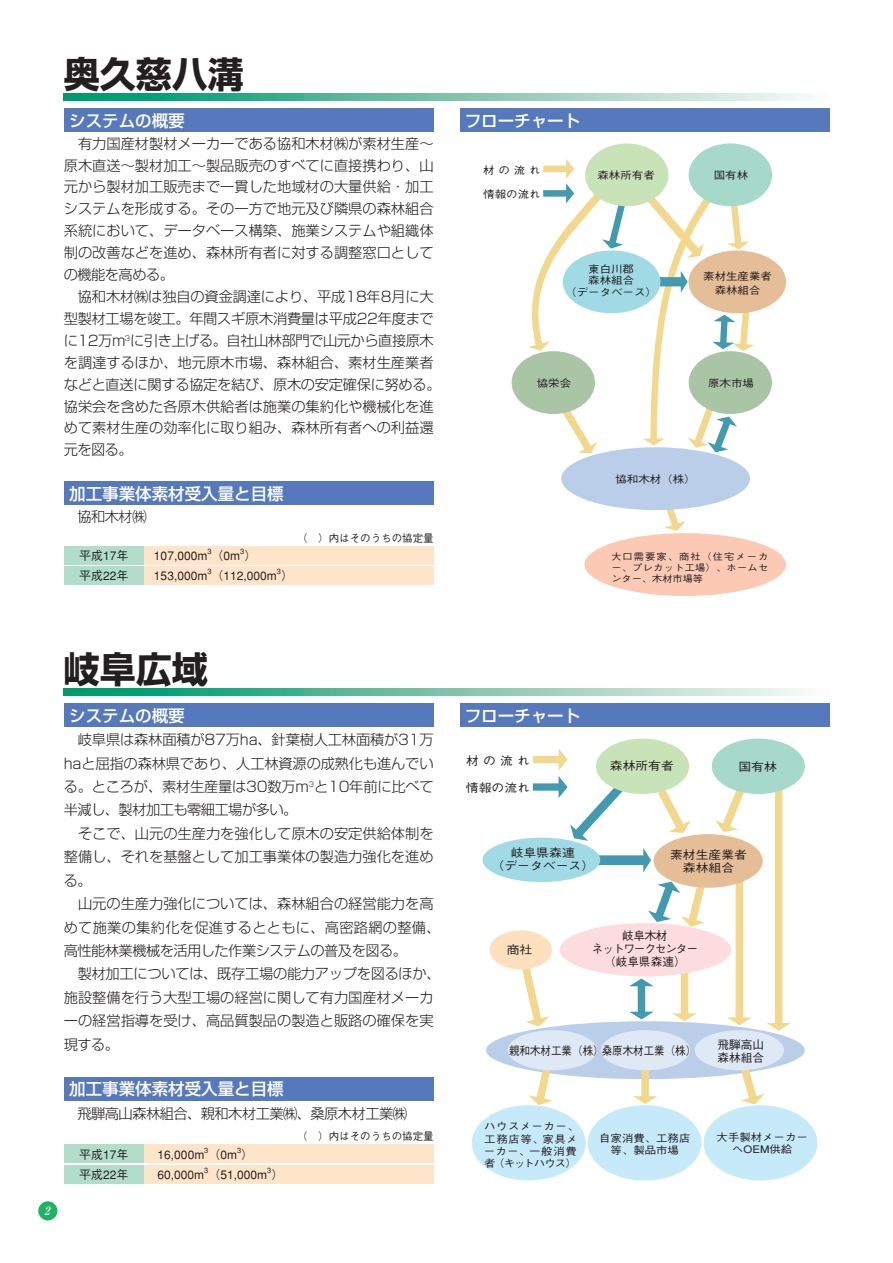
<style>
.page{position:relative;width:893px;height:1263px;background:#fff}
.page>*{position:absolute;margin:0;border:0;box-sizing:border-box;transform-origin:0 0}
.t1{font:700 36px "Shin Go Pro";color:#231f20}
.t2{font:500 16.5px "Shin Go Pro";color:#fff}
.t3{font:300 14.25px/21.9px "Shin Go Pro";color:#231f20;text-align:justify}
.t4{font:300 14.25px "Shin Go Pro";letter-spacing:-.04em;color:#231f20}
.t5{font:500 12px/19.8px "Gothic BBB";color:#231f20}
.t6{font:500 11.7px/12.9px "Gothic BBB";color:#231f20;text-align:center;scale:1.1 1}
.t7{font:500 11.7px/12.9px "Gothic BBB";letter-spacing:-.1em;color:#231f20;text-align:center}
.t8{font:500 11.7px "Gothic BBB";color:#231f20;scale:.9 1}
.t9{font:500 11.7px/12.9px "Gothic BBB";color:#231f20}
.t10{font:italic 700 11.25px "Ryumin Pro";color:#fff}
.t11{font:500 10.5px/11.6px "Gothic BBB";color:#231f20;text-align:center;scale:1.1 1}
.t12{font:500 10.5px "Gothic BBB";color:#231f20}
.t13{font:500 10.35px/12.3px "Gothic BBB";letter-spacing:.045em;color:#231f20;scale:1.1 1}
.t14{font:500 10.35px/12.3px "Gothic BBB";color:#231f20;text-align:center;scale:1.1 1}
.t15{font:500 9.3px/10.9px "Gothic BBB";letter-spacing:.03em;color:#231f20;text-align:justify;scale:1.1 1}
</style>
<div class="page">
<div style="left:460px;top:109px;width:370px;height:23px;background:#5679bd"></div>
<div style="left:64px;top:109px;width:370px;height:23px;background:#5679bd"></div>
<div style="left:460px;top:704px;width:370px;height:23px;background:#5679bd"></div>
<div style="left:64px;top:704px;width:370px;height:23px;background:#5679bd"></div>
<div style="left:38px;top:1201px;width:19px;height:19px;background:#1eb261;border-radius:50%"></div>
<div style="left:64px;top:481px;width:370px;height:24px;background:#5679bd"></div>
<svg style="left:665px;top:508px;width:20px;height:26px"></svg>
<svg style="left:522px;top:159px;width:232px;height:295px"></svg>
<div style="left:689px;top:143px;width:83px;height:63px;background:#a6d9ca;border-radius:50%"></div>
<div style="left:689px;top:351px;width:83px;height:63px;background:#aac5a6;border-radius:50%"></div>
<div style="left:512px;top:351px;width:83px;height:63px;background:#aac5a6;border-radius:50%"></div>
<div style="left:585px;top:143px;width:83px;height:63px;background:#c8e3b8;border-radius:50%"></div>
<div style="left:688px;top:250px;width:98px;height:63px;background:#e5be98;border-radius:50%"></div>
<div style="left:563px;top:250px;width:97px;height:63px;background:#a0dae4;border-radius:50%"></div>
<div style="left:584px;top:533px;width:202px;height:63px;background:#fcc9b4;border-radius:50%"></div>
<div style="left:561px;top:447px;width:189px;height:63px;background:#bacde9;border-radius:50%"></div>
<div style="left:64px;top:1077px;width:370px;height:23px;background:#5679bd"></div>
<svg style="left:64px;top:94px;width:745px;height:7px"></svg>
<svg style="left:64px;top:689px;width:745px;height:6px"></svg>
<div style="left:486px;top:1021px;width:319px;height:58px;background:#bacde9;border-radius:50%"></div>
<svg style="left:715px;top:777px;width:35px;height:63px"></svg>
<svg style="left:651px;top:777px;width:40px;height:64px"></svg>
<svg style="left:516px;top:961px;width:33px;height:72px"></svg>
<div style="left:637px;top:984px;width:9px;height:29px;background:#4299b0"></div>
<svg style="left:630px;top:1012px;width:23px;height:7px"></svg>
<svg style="left:630px;top:978px;width:23px;height:8px"></svg>
<div style="left:735px;top:872px;width:9px;height:147px;background:#f3d78c"></div>
<svg style="left:727px;top:1017px;width:24px;height:8px"></svg>
<div style="left:774px;top:777px;width:9px;height:248px;background:#f3d78c"></div>
<svg style="left:767px;top:1023px;width:24px;height:8px"></svg>
<div style="left:680px;top:963px;width:9px;height:52px;background:#f3d78c"></div>
<svg style="left:672px;top:1013px;width:25px;height:8px"></svg>
<svg style="left:533px;top:748px;width:101px;height:100px"></svg>
<div style="left:585px;top:856px;width:60px;height:8px;background:#4299b0"></div>
<svg style="left:643px;top:848px;width:62px;height:79px"></svg>
<svg style="left:529px;top:1067px;width:29px;height:41px"></svg>
<div style="left:641px;top:1062px;width:8px;height:36px;background:#f3d78c"></div>
<svg style="left:633px;top:1096px;width:24px;height:8px"></svg>
<svg style="left:732px;top:1067px;width:32px;height:39px"></svg>
<div style="left:712px;top:739px;width:93px;height:55px;background:#a6d9ca;border-radius:50%"></div>
<div style="left:596px;top:739px;width:93px;height:55px;background:#c8e3b8;border-radius:50%"></div>
<div style="left:654px;top:834px;width:109px;height:54px;background:#e5be98;border-radius:50%"></div>
<div style="left:560px;top:923px;width:171px;height:53px;background:#fcdcde;border-radius:50%"></div>
<div style="left:482px;top:838px;width:118px;height:44px;background:#a0dae4;border-radius:50%"></div>
<div style="left:490px;top:930px;width:62px;height:39px;background:#fee0bf;border-radius:50%"></div>
<div style="left:472px;top:1105px;width:114px;height:75px;background:#c6eafa;border-radius:50%"></div>
<div style="left:588px;top:1105px;width:114px;height:75px;background:#c6eafa;border-radius:50%"></div>
<div style="left:703px;top:1105px;width:114px;height:75px;background:#c6eafa;border-radius:50%"></div>
<div style="left:601px;top:1030px;width:89px;height:40px;background:#dfe8f5;border-radius:50%"></div>
<div style="left:508px;top:1030px;width:89px;height:40px;background:#dfe8f5;border-radius:50%"></div>
<div style="left:695px;top:1030px;width:89px;height:40px;background:#dfe8f5;border-radius:50%"></div>
<div style="left:64px;top:546px;width:370px;height:18px;background:#fee5ca"></div>
<div style="left:64px;top:567px;width:370px;height:18px;background:#fee5ca"></div>
<div style="left:64px;top:546px;width:79px;height:18px;background:#b2ddca"></div>
<div style="left:64px;top:567px;width:79px;height:18px;background:#b2ddca"></div>
<div style="left:64px;top:1144px;width:370px;height:19px;background:#fee5ca"></div>
<div style="left:64px;top:1165px;width:370px;height:18px;background:#fee5ca"></div>
<div style="left:64px;top:1144px;width:79px;height:19px;background:#b2ddca"></div>
<div style="left:64px;top:1165px;width:79px;height:18px;background:#b2ddca"></div>
<h1 class="t1" style="left:64px;top:45px;width:181px">奥久慈八溝</h1>
<p class="t2" style="left:69px;top:107px;width:117px">システムの概要</p>
<p class="t3" style="left:64px;top:131px;width:371px;text-indent:14px">有力国産材製材メーカーである協和木材㈱が素材生産～原木直送～製材加工～製品販売のすべてに直接携わり、山元から製材加工販売まで一貫した地域材の大量供給・加工システムを形成する。その一方で地元及び隣県の森林組合系統において、データベース構築、施業システムや組織体制の改善などを進め、森林所有者に対する調整窓口としての機能を高める。</p>
<p class="t3" style="left:64px;top:284px;width:378px;text-align:left;text-indent:14px">協和木材㈱は独自の資金調達により、平成18年8月に大型製材工場を竣工。年間スギ原木消費量は平成22年度までに12万m<sup>3</sup>に引き上げる。自社山林部門で山元から直接原木を調達するほか、地元原木市場、森林組合、素材生産業者などと直送に関する協定を結び、原木の安定確保に努める。協栄会を含めた各原木供給者は施業の集約化や機械化を進めて素材生産の効率化に取り組み、森林所有者への利益還元を図る。</p>
<p class="t2" style="left:69px;top:480px;width:216px">加工事業体素材受入量と目標</p>
<p class="t3" style="left:77px;top:503px;width:71px">協和木材㈱</p>
<p class="t5" style="left:79px;top:546px;width:51px">平成17年平成22年</p>
<p class="t5" style="left:154px;top:546px;width:124px">107,000m （0m<br>153,000m （112,000m</p>
<p class="t12" style="left:308px;top:532px;width:128px">　）内はそのうちの協定量</p>
<p class="t10" style="left:44px;top:1202px;width:11px">2</p>
<h1 class="t1" style="left:64px;top:641px;width:145px">岐阜広域</h1>
<p class="t2" style="left:69px;top:702px;width:117px">システムの概要</p>
<p class="t3" style="left:64px;top:726px;width:372px;line-height:23.4px;text-indent:14px">岐阜県は森林面積が87万ha、針葉樹人工林面積が31万haと屈指の森林県であり、人工林資源の成熟化も進んでいる。ところが、素材生産量は30数万m<sup>3</sup>と10年前に比べて半減し、製材加工も零細工場が多い。</p>
<p class="t3" style="left:64px;top:820px;width:371px;line-height:23.4px;text-indent:14px">そこで、山元の生産力を強化して原木の安定供給体制を整備し、それを基盤として加工事業体の製造力強化を進める。</p>
<p class="t3" style="left:64px;top:890px;width:378px;line-height:23.4px;text-align:left;text-indent:14px">山元の生産力強化については、森林組合の経営能力を高めて施業の集約化を促進するとともに、高密路網の整備、高性能林業機械を活用した作業システムの普及を図る。</p>
<p class="t3" style="left:64px;top:960px;width:378px;line-height:23.4px;text-align:left;text-indent:14px">製材加工については、既存工場の能力アップを図るほか、施設整備を行う大型工場の経営に関して有力国産材メーカーの経営指導を受け、高品質製品の製造と販路の確保を実現する。</p>
<p class="t2" style="left:69px;top:1075px;width:216px">加工事業体素材受入量と目標</p>
<p class="t4" style="left:77px;top:1102px;width:331px">飛騨高山森林組合、親和木材工業㈱、桑原木材工業㈱</p>
<p class="t5" style="left:79px;top:1145px;width:51px">平成17年平成22年</p>
<p class="t5" style="left:158px;top:1145px;width:111px">16,000m （0m<br>60,000m （51,000m</p>
<p class="t12" style="left:297px;top:1130px;width:138px">（　）内はそのうちの協定量</p>
<p class="t2" style="left:465px;top:107px;width:117px">フローチャート</p>
<p class="t11" style="left:483px;top:164px;width:53px">材の流れ</p>
<p class="t11" style="left:483px;top:188px;width:54px">情報の流れ</p>
<p class="t11" style="left:597px;top:170px;width:54px">森林所有者</p>
<p class="t11" style="left:565px;top:263px;width:85px">東白川郡<br>森林組合<br>（データベース）</p>
<p class="t11" style="left:714px;top:170px;width:33px">国有林</p>
<p class="t11" style="left:703px;top:269px;width:64px;line-height:14px">素材生産業者森林組合</p>
<p class="t11" style="left:537px;top:377px;width:33px">協栄会</p>
<p class="t11" style="left:708px;top:377px;width:43px">原木市場</p>
<p class="t11" style="left:615px;top:474px;width:75px">協和木材（株）</p>
<p class="t15" style="left:611px;top:551px;width:144px">大口需要家、商社（住宅メーカー、プレカット工場）、ホームセンター、木材市場等</p>
<p class="t2" style="left:465px;top:702px;width:117px">フローチャート</p>
<p class="t6" style="left:466px;top:754px;width:60px">材の流れ</p>
<p class="t6" style="left:610px;top:759px;width:60px">森林所有者</p>
<p class="t6" style="left:466px;top:781px;width:60px">情報の流れ</p>
<p class="t6" style="left:738px;top:760px;width:36px">国有林</p>
<p class="t6" style="left:492px;top:846px;width:95px">岐阜県森連<br>（データベース）</p>
<p class="t6" style="left:670px;top:849px;width:71px">素材生産業者森林組合</p>
<p class="t6" style="left:507px;top:944px;width:25px">商社</p>
<p class="t7" style="left:592px;top:930px;width:108px">岐阜木材<br>ネットワークセンター（岐阜県森連）</p>
<p class="t8" style="left:602px;top:1044px;width:107px">桑原木材工業（株）</p>
<p class="t9" style="left:717px;top:1038px;width:48px">飛騨高山森林組合</p>
<p class="t8" style="left:509px;top:1044px;width:107px">親和木材工業（株）</p>
<p class="t13" style="left:484px;top:1120px;width:88px">ハウスメーカー、工務店等、家具メーカー、一般消費者（キットハウス）</p>
<p class="t14" style="left:599px;top:1132px;width:84px">自家消費、工務店等、製品市場</p>
<p class="t14" style="left:717px;top:1131px;width:84px">大手製材メーカーへOEM供給</p>
</div>
